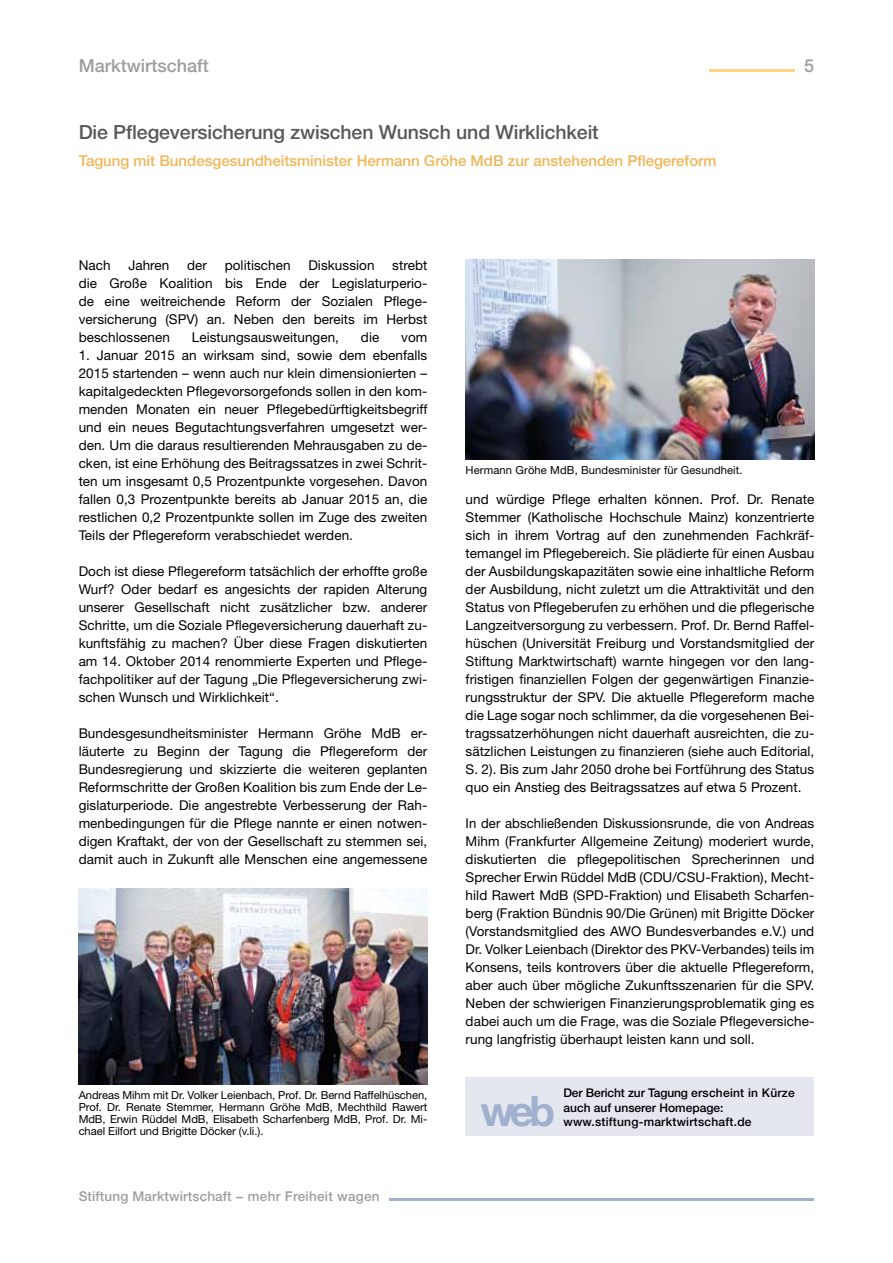
<style>
.page{position:relative;width:893px;height:1263px;background:#fff}
.page>*{position:absolute;margin:0;border:0;box-sizing:border-box;transform-origin:0 0}
.t1{font:700 42px "Helvetica Neue";color:#a1b0ce}
.t2{font:500 19.5px "Helvetica Neue";letter-spacing:-.005em;color:#58585a}
.t3{font:500 18px "Helvetica Neue";color:#9c9e9f}
.t4{font:500 15px "Helvetica Neue";color:#f0b65a}
.t5{font:13.5px/18px "Helvetica Neue";letter-spacing:.005em;color:#000;text-align:justify}
.t6{font:500 13.5px "Helvetica Neue";letter-spacing:.01em;color:#9c9e9f}
.t7{font:500 12px/14.4px "Helvetica Neue";color:#000}
.t8{font:500 12px "Helvetica Neue";letter-spacing:.02em;color:#000}
.t9{font:11.1px/12px "Helvetica Neue";letter-spacing:-.005em;color:#000;text-align:justify}
</style>
<div class="page">
<hr style="left:710px;top:70px;width:85px;height:2px;background:#fdd382">
<hr style="left:389px;top:1198px;width:425px;height:3px;background:#a1b0ce">
<div style="left:466px;top:1077px;width:348px;height:58px;background:#e4e7f0"></div>
<img style="left:79px;top:889px;width:348px;height:196px">
<img style="left:466px;top:259px;width:348px;height:201px">
<h3 class="t3" style="left:79px;top:55px;width:132px">Marktwirtschaft</h3>
<h3 class="t3" style="left:804px;top:55px;width:12px">5</h3>
<h2 class="t2" style="left:79px;top:120px;width:522px">Die Pflegeversicherung zwischen Wunsch und Wirklichkeit</h2>
<p class="t4" style="left:79px;top:152px;width:639px">Tagung mit Bundesgesundheitsminister Hermann Gröhe MdB zur anstehenden Pflegereform</p>
<p class="t5" style="left:79px;top:256px;width:350px;text-indent:314px">strebt die Große Koalition bis Ende der Legislaturperio&shy;de eine weitreichende Reform der Sozialen Pflege&shy;versicherung (SPV) an. Neben den bereits im Herbst beschlossenen</p>
<p class="t5" style="left:79px;top:256px;width:33px">Nach</p>
<p class="t5" style="left:128px;top:256px;width:43px">Jahren</p>
<p class="t5" style="left:187px;top:256px;width:21px">der</p>
<p class="t5" style="left:225px;top:256px;width:67px">politischen</p>
<p class="t5" style="left:308px;top:256px;width:68px">Diskussion</p>
<p class="t5" style="left:192px;top:328px;width:149px">Leistungsausweitungen,</p>
<p class="t5" style="left:361px;top:328px;width:20px">die</p>
<p class="t5" style="left:401px;top:328px;width:28px">vom</p>
<p class="t5" style="left:79px;top:346px;width:350px">1. Januar 2015 an wirksam sind, sowie dem ebenfalls 2015 startenden – wenn auch nur klein dimensionierten – kapitalgedeckten Pflegevorsorgefonds sollen in den kom&shy;menden Monaten ein neuer Pflegebedürftigkeitsbegriff und ein neues Begutachtungsverfahren umgesetzt wer&shy;den. Um die daraus resultierenden Mehrausgaben zu de&shy;cken, ist eine Erhöhung des Beitragssatzes in zwei Schrit&shy;ten um insgesamt 0,5 Prozentpunkte vorgesehen. Davon fallen 0,3 Prozentpunkte bereits ab Januar 2015 an, die restlichen 0,2 Prozentpunkte sollen im Zuge des zweiten Teils der Pflegereform verabschiedet werden.</p>
<p class="t5" style="left:79px;top:562px;width:350px">Doch ist diese Pflegereform tatsächlich der erhoffte große Wurf? Oder bedarf es angesichts der rapiden Alterung unserer Gesellschaft nicht zusätzlicher bzw. anderer Schritte, um die Soziale Pflegeversicherung dauerhaft zu&shy;kunftsfähig zu machen? Über diese Fragen diskutierten am 14. Oktober 2014 renommierte Experten und Pflege&shy;fachpolitiker auf der Tagung „Die Pflegeversicherung zwi&shy;schen Wunsch und Wirklichkeit“.</p>
<p class="t5" style="left:79px;top:724px;width:350px">Bundesgesundheitsminister Hermann Gröhe MdB er&shy;läuterte zu Beginn der Tagung die Pflegereform der Bundesregierung und skizzierte die weiteren geplanten Reformschritte der Großen Koalition bis zum Ende der Le&shy;gislaturperiode. Die angestrebte Verbesserung der Rah&shy;menbedingungen für die Pflege nannte er einen notwen&shy;digen Kraftakt, der von der Gesellschaft zu stemmen sei, damit auch in Zukunft alle Menschen eine angemessene</p>
<p class="t9" style="left:79px;top:1088px;width:350px">Andreas Mihm mit Dr. Volker Leienbach, Prof. Dr. Bernd Raffelhüschen, Prof. Dr. Renate Stemmer, Hermann Gröhe MdB, Mechthild Rawert MdB, Erwin Rüddel MdB, Elisabeth Scharfenberg MdB, Prof. Dr. Mi&shy;chael Eilfort und Brigitte Döcker (v.li.).</p>
<p class="t6" style="left:79px;top:1188px;width:302px">Stiftung Marktwirtschaft − mehr Freiheit wagen</p>
<p class="t9" style="left:466px;top:464px;width:279px">Hermann Gröhe MdB, Bundesminister für Gesundheit.</p>
<p class="t5" style="left:466px;top:490px;width:350px">und würdige Pflege erhalten können. Prof. Dr. Renate Stemmer (Katholische Hochschule Mainz) konzentrierte sich in ihrem Vortrag auf den zunehmenden Fachkräf&shy;temangel im Pflegebereich. Sie plädierte für einen Ausbau der Ausbildungskapazitäten sowie eine inhaltliche Reform der Ausbildung, nicht zuletzt um die Attraktivität und den Status von Pflegeberufen zu erhöhen und die pflegerische Langzeitversorgung zu verbessern. Prof. Dr. Bernd Raffel&shy;hüschen (Universität Freiburg und Vorstandsmitglied der Stiftung Marktwirtschaft) warnte hingegen vor den lang&shy;fristigen finanziellen Folgen der gegenwärtigen Finanzie&shy;rungsstruktur der SPV. Die aktuelle Pflegereform mache die Lage sogar noch schlimmer, da die vorgesehenen Bei&shy;tragssatzerhöhungen nicht dauerhaft ausreichten, die zu&shy;sätzlichen Leistungen zu finanzieren (siehe auch Editorial, S. 2). Bis zum Jahr 2050 drohe bei Fortführung des Status quo ein Anstieg des Beitragssatzes auf etwa 5 Prozent.</p>
<p class="t5" style="left:466px;top:814px;width:350px">In der abschließenden Diskussionsrunde, die von Andreas Mihm (Frankfurter Allgemeine Zeitung) moderiert wurde, diskutierten die pflegepolitischen Sprecherinnen und Sprecher Erwin Rüddel MdB (CDU/CSU-Fraktion), Mecht&shy;hild Rawert MdB (SPD-Fraktion) und Elisabeth Scharfen&shy;berg (Fraktion Bündnis 90/Die Grünen) mit Brigitte Döcker (Vorstandsmitglied des AWO Bundesverbandes e.V.) und Dr. Volker Leienbach (Direktor des PKV-Verbandes) teils im Konsens, teils kontrovers über die aktuelle Pflegereform, aber auch über mögliche Zukunftsszenarien für die SPV.<br>Neben der schwierigen Finanzierungsproblematik ging es dabei auch um die Frage, was die Soziale Pflegeversiche&shy;rung langfristig überhaupt leisten kann und soll.</p>
<h1 class="t1" style="left:480px;top:1085px;width:76px">web</h1>
<p class="t7" style="left:563px;top:1086px;width:233px">Der Bericht zur Tagung erscheint in Kürze auch auf unserer Homepage:</p>
<p class="t8" style="left:563px;top:1114px;width:190px">www.stiftung-marktwirtschaft.de</p>
</div>
